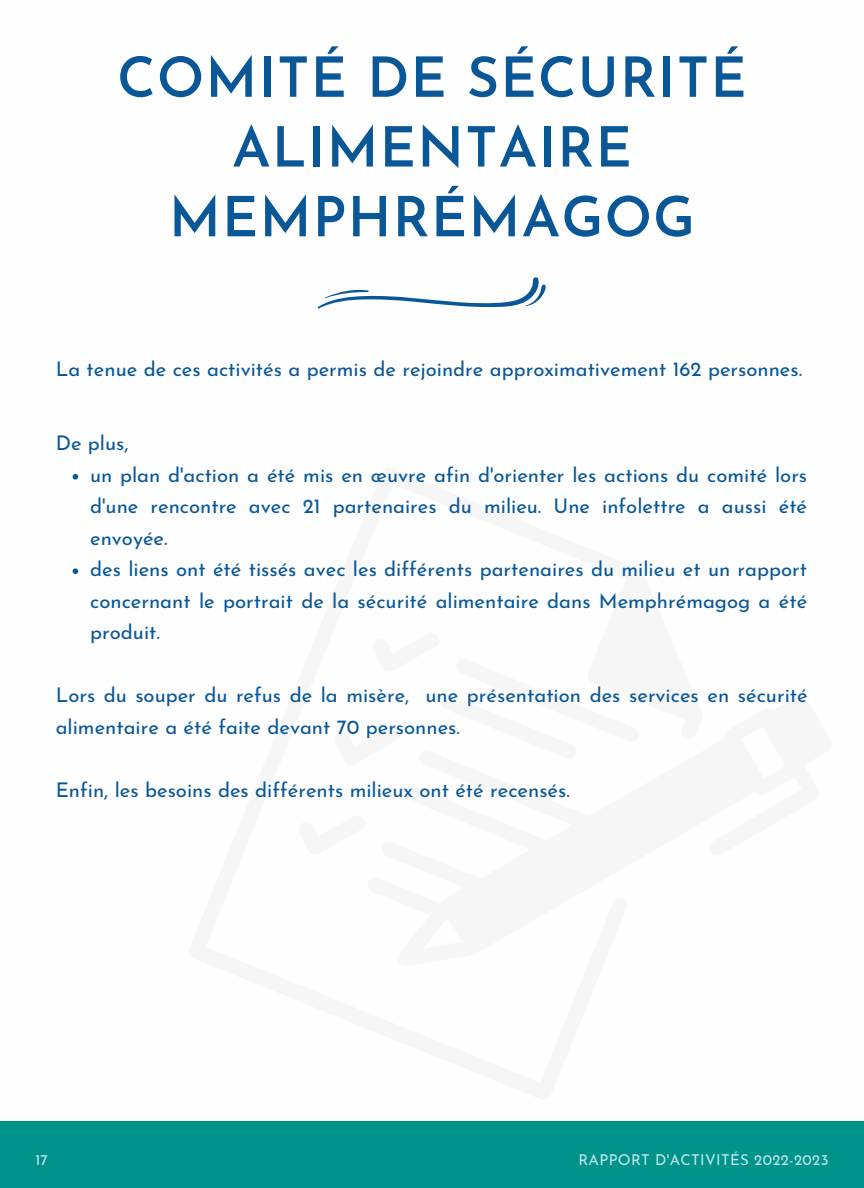
<style>
.page{position:relative;width:864px;height:1188px;background:#fff}
.page>*{position:absolute;margin:0;border:0;box-sizing:border-box;transform-origin:0 0}
.t1{font:600 55.5px/69.8px "Josefin Sans";letter-spacing:.02em;color:#095797;text-align:center}
.t2{font:20.25px/31.5px "Josefin Sans";color:#095797;text-align:justify}
.t3{font:15px "Josefin Sans";letter-spacing:.02em;color:#bfe5ef}
</style>
<div class="page">
<div style="left:0;top:1121px;width:864px;height:67px;background:#00938a"></div>
<svg style="left:317px;top:277px;width:229px;height:32px"></svg>
<svg style="left:73px;top:474px;width:5px;height:6px"></svg>
<svg style="left:73px;top:568px;width:5px;height:6px"></svg>
<p class="t1" style="left:117px;top:48px;width:631px">COMITÉ DE SÉCURITÉ<br>ALIMENTAIRE<br>MEMPHRÉMAGOG</p>
<p class="t2" style="left:56px;top:355px;width:748px">La tenue de ces activités a permis de rejoindre approximativement 162 personnes.</p>
<p class="t2" style="left:56px;top:429px;width:74px">De plus,</p>
<p class="t2" style="left:90px;top:461px;width:719px">un plan d'action a été mis en œuvre afin d'orienter les actions du comité lors d'une rencontre avec 21 partenaires du milieu. Une infolettre a aussi été envoyée.</p>
<p class="t2" style="left:90px;top:555px;width:719px">des liens ont été tissés avec les différents partenaires du milieu et un rapport concernant le portrait de la sécurité alimentaire dans Memphrémagog a été produit.</p>
<p class="t2" style="left:56px;top:681px;width:753px">Lors du souper du refus de la misère, une présentation des services en sécurité alimentaire a été faite devant 70 personnes.</p>
<p class="t2" style="left:56px;top:776px;width:516px">Enfin, les besoins des différents milieux ont été recensés.</p>
<p class="t3" style="left:35px;top:1154px;width:14px">17</p>
<p class="t3" style="left:578px;top:1154px;width:252px">RAPPORT D'ACTIVITÉS 2022-2023</p>
</div>
